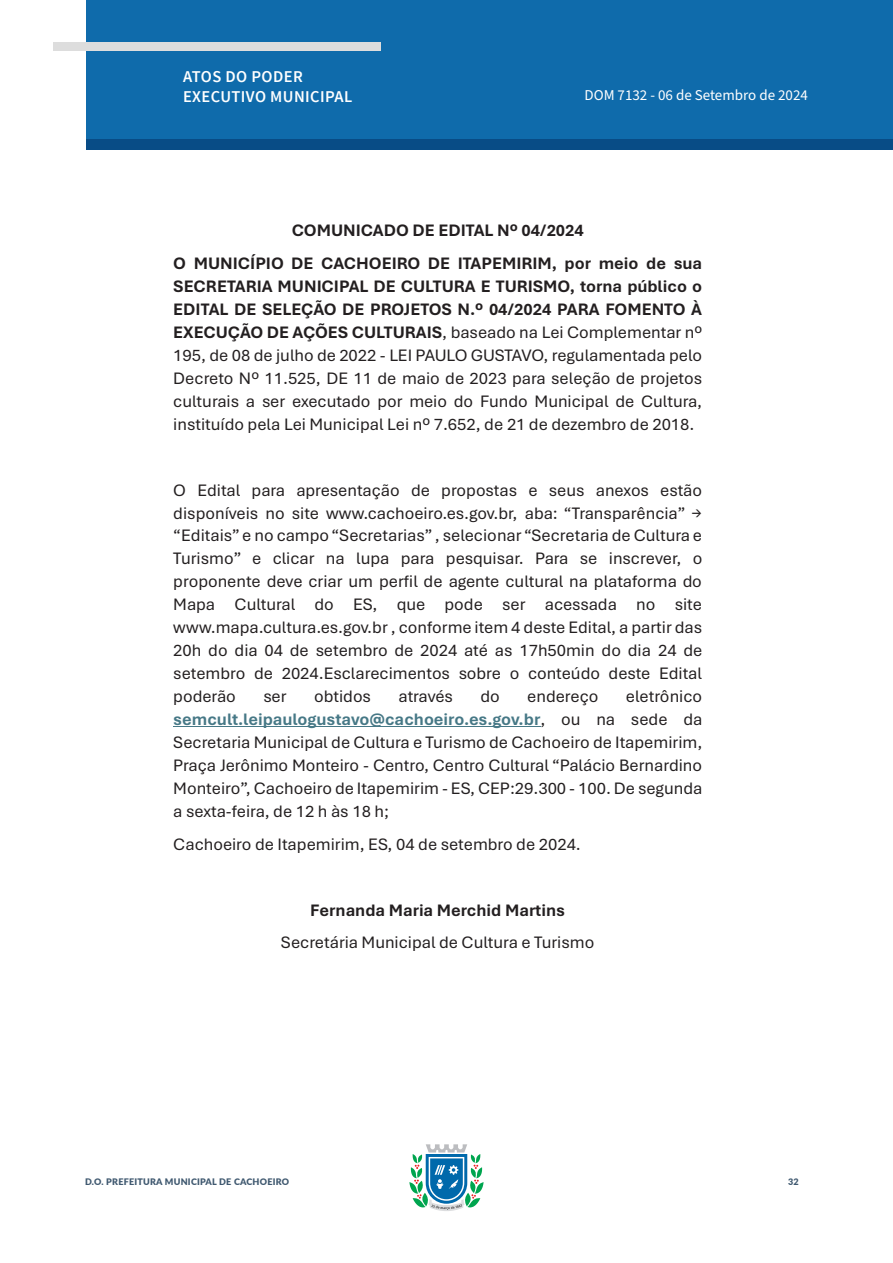
<style>
.page{position:relative;width:893px;height:1263px;background:#fff}
.page>*{position:absolute;margin:0;border:0;box-sizing:border-box;transform-origin:0 0}
.t1{font:17.4px/23px "Aptos";color:#231f20;text-align:justify}
.t2{font:700 17.4px/32.8px "Aptos";color:#231f20;text-align:center}
.t3{font:600 16.5px/19.8px "Source Sans Pro";letter-spacing:.025em;color:#fff}
.t4{font:15px "Source Sans Pro";color:#fff}
.t5{font:900 9px "Lato";letter-spacing:.025em;color:#405970}
.s1{font-weight:700}
.s2{font-weight:700;color:#467886}
</style>
<div class="page">
<svg style="left:409px;top:1144px;width:75px;height:67px"></svg>
<div style="left:86px;top:0;width:807px;height:140px;background:#0f6bab"></div>
<div style="left:87px;top:140px;width:806px;height:10px;background:#084c86"></div>
<div style="left:53px;top:42px;width:328px;height:9px;background:#ddd"></div>
<hr style="left:0;top:0;width:1px;height:140px;background:#0f6bab">
<hr style="left:173px;top:726px;width:368px;height:1px;background:#467886">
<p class="t3" style="left:183px;top:67px;width:171px">ATOS DO PODER<br>EXECUTIVO MUNICIPAL</p>
<p class="t4" style="left:584px;top:85px;width:225px">DOM 7132 - 06 de Setembro de 2024</p>
<p class="t2" style="left:173px;top:214px;width:530px">COMUNICADO DE EDITAL Nº 04/2024<br>O MUNICÍPIO DE CACHOEIRO DE ITAPEMIRIM, por meio de sua</p>
<p class="t1" style="left:173px;top:274px;width:530px"><span class="s1">SECRETARIA MUNICIPAL DE CULTURA E TURISMO, torna público o EDITAL DE SELEÇÃO DE PROJETOS N.º 04/2024 PARA FOMENTO À EXECUÇÃO DE AÇÕES CULTURAIS</span>, baseado na Lei Complementar nº 195, de 08 de julho de 2022 - LEI PAULO GUSTAVO, regulamentada pelo Decreto Nº 11.525, DE 11 de maio de 2023 para seleção de projetos culturais a ser executado por meio do Fundo Municipal de Cultura, instituído pela Lei Municipal Lei nº 7.652, de 21 de dezembro de 2018.</p>
<p class="t1" style="left:173px;top:478px;width:530px">O Edital para apresentação de propostas e seus anexos estão disponíveis no site www.cachoeiro.es.gov.br, aba: “Transparência” → “Editais” e no campo “Secretarias” , selecionar “Secretaria de Cultura e Turismo” e clicar na lupa para pesquisar. Para se inscrever, o proponente deve criar um perfil de agente cultural na plataforma do Mapa Cultural do ES, que pode ser acessada no site www.mapa.cultura.es.gov.br , conforme item 4 deste Edital, a partir das 20h do dia 04 de setembro de 2024 até as 17h50min do dia 24 de setembro de 2024.Esclarecimentos sobre o conteúdo deste Edital poderão</p>
<p class="t1" style="left:173px;top:684px;width:531px;text-indent:452px">eletrônico <span class="s2">semcult.leipaulogustavo@cachoeiro.es.gov.br</span>, ou na sede da Secretaria Municipal de Cultura e Turismo de Cachoeiro de Itapemirim, Praça Jerônimo Monteiro - Centro, Centro Cultural “Palácio Bernardino Monteiro”, Cachoeiro de Itapemirim - ES, CEP:29.300 - 100. De segunda a sexta-feira, de 12 h às 18 h;</p>
<p class="t1" style="left:173px;top:832px;width:409px">Cachoeiro de Itapemirim, ES, 04 de setembro de 2024.</p>
<p class="t1" style="left:263px;top:684px;width:25px">ser</p>
<p class="t1" style="left:314px;top:684px;width:58px">obtidos</p>
<p class="t1" style="left:399px;top:684px;width:56px">através</p>
<p class="t1" style="left:480px;top:684px;width:21px">do</p>
<p class="t1" style="left:527px;top:684px;width:73px">endereço</p>
<p class="t1" style="left:281px;top:893px;width:315px;line-height:32.8px;text-align:center"><span class="s1">Fernanda Maria Merchid Martins<br></span>Secretária Municipal de Cultura e Turismo</p>
<p class="t5" style="left:85px;top:1175px;width:206px">D.O. PREFEITURA MUNICIPAL DE CACHOEIRO</p>
<p class="t5" style="left:788px;top:1175px;width:12px">32</p>
</div>
